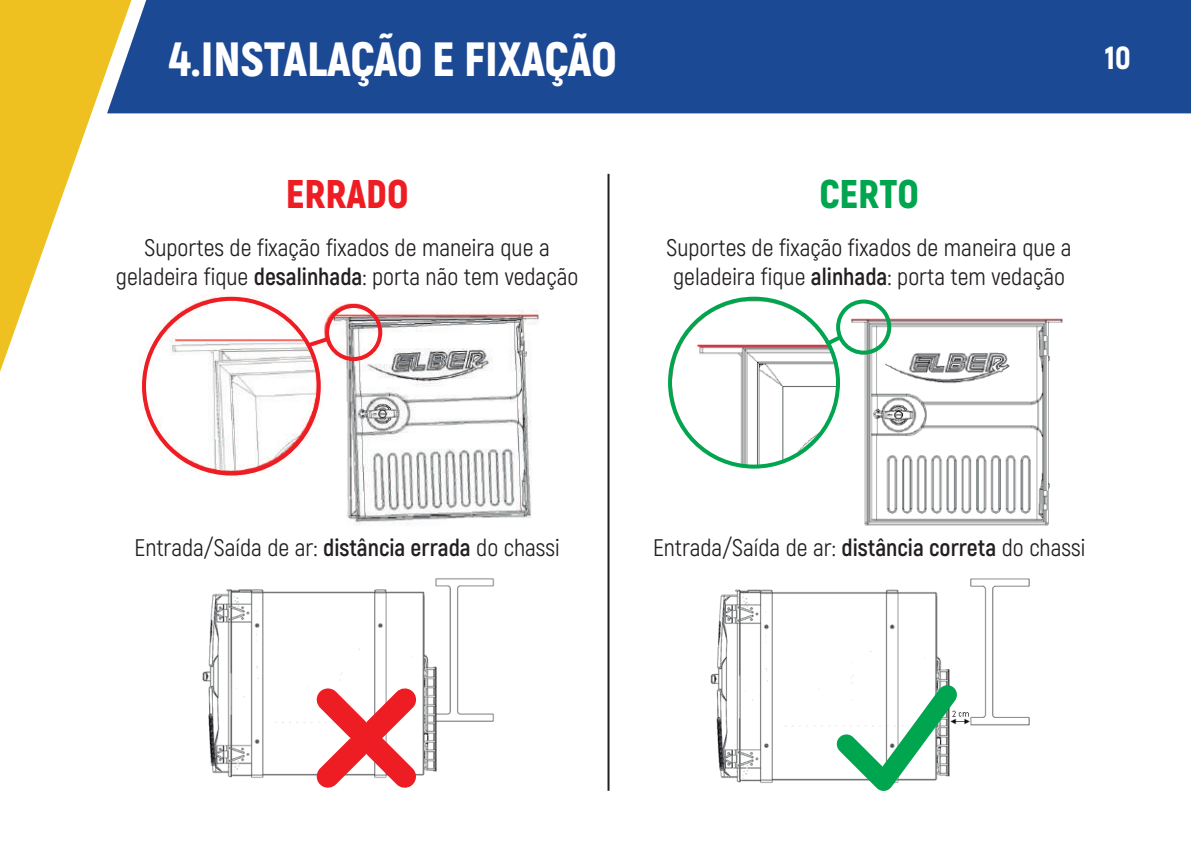
<style>
.page{position:relative;width:1191px;height:842px;background:#fff}
.page>*{position:absolute;margin:0;border:0;box-sizing:border-box;transform-origin:0 0}
.t1{font:900 48px "Akrobat";letter-spacing:-.01em;color:#fff}
.t2{font:900 40px "Akrobat";color:#ee1d23}
.t3{font:900 40px "Akrobat";color:#00a54f}
.t4{font:900 32px "Akrobat";color:#fff}
.t5{font:24px/28.8px "Akrobat";color:#231f20;text-align:center}
.s1{font-weight:700}
</style>
<div class="page">
<img style="left:668px;top:296px;width:395px;height:230px">
<img style="left:140px;top:295px;width:400px;height:231px">
<img style="left:202px;top:578px;width:292px;height:200px">
<img style="left:710px;top:578px;width:320px;height:205px">
<svg style="left:823px;top:332px;width:22px;height:17px"></svg>
<svg style="left:303px;top:334px;width:30px;height:16px"></svg>
<div style="left:131px;top:0;width:1060px;height:113px;background:#1b4993"></div>
<svg style="left:0;top:0;width:131px;height:372px"></svg>
<hr style="left:607px;top:174px;width:2px;height:617px;background:#231f20">
<div style="left:668px;top:297px;width:172px;height:172px;border:4px solid #00a54f;border-radius:50%"></div>
<div style="left:836px;top:300px;width:55px;height:55px;border:4px solid #00a54f;border-radius:50%"></div>
<div style="left:142px;top:297px;width:179px;height:179px;border:4px solid #ee1d23;border-radius:50%"></div>
<div style="left:325px;top:304px;width:57px;height:57px;border:4px solid #ee1d23;border-radius:50%"></div>
<svg style="left:834px;top:684px;width:124px;height:107px"></svg>
<svg style="left:315px;top:687px;width:102px;height:101px"></svg>
<h1 class="t1" style="left:169px;top:28px;width:449px">4.INSTALAÇÃO E FIXAÇÃO</h1>
<h3 class="t4" style="left:1105px;top:37px;width:27px">10</h3>
<h2 class="t2" style="left:286px;top:168px;width:124px">ERRADO</h2>
<h2 class="t3" style="left:819px;top:168px;width:101px">CERTO</h2>
<p class="t5" style="left:116px;top:233px;width:464px">Suportes de fixação fixados de maneira que a geladeira fique <span class="s1">desalinhada</span>: porta não tem vedação</p>
<p class="t5" style="left:666px;top:233px;width:406px;text-align:left">Suportes de fixação fixados de maneira que a geladeira fique <span class="s1">alinhada</span>: porta tem vedação</p>
<p class="t5" style="left:135px;top:534px;width:427px">Entrada/Saída de ar: <span class="s1">distância errada</span> do chassi</p>
<p class="t5" style="left:653px;top:534px;width:434px">Entrada/Saída de ar: <span class="s1">distância correta</span> do chassi</p>
</div>
